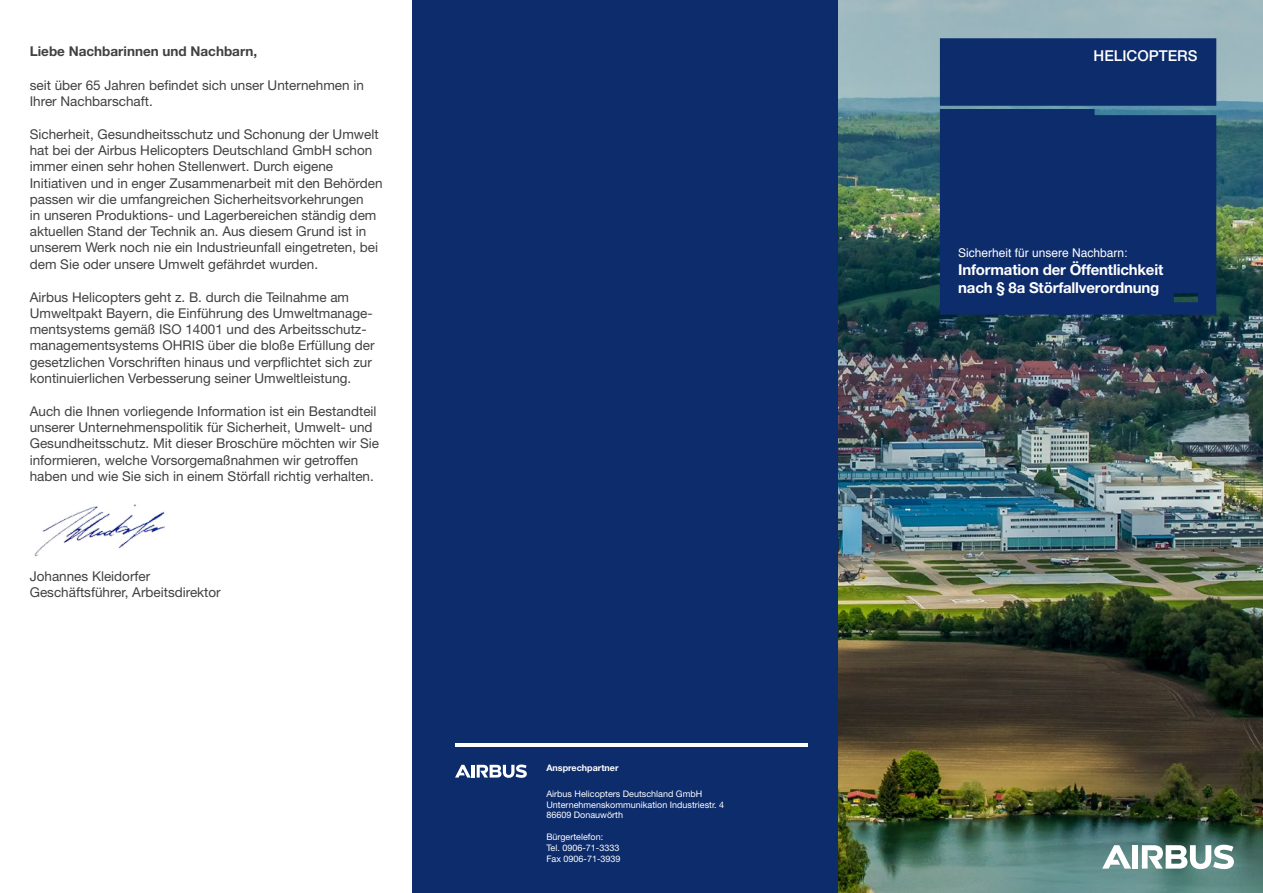
<style>
.page{position:relative;width:1263px;height:893px;background:#fff}
.page>*{position:absolute;margin:0;border:0;box-sizing:border-box;transform-origin:0 0}
.t1{font:700 15px/18px "Helvetica Neue LT Std";letter-spacing:-.015em;color:#fff}
.t2{font:500 15px "Helvetica Neue LT Std";color:#fff}
.t3{font:13.5px/16.2px "Helvetica Neue LT Std";color:#414042}
.t4{font:700 13.5px "Helvetica Neue LT Std";color:#414042}
.t5{font:12px "Helvetica";color:#fff}
.t6{font:9px/10.8px "Helvetica Neue LT Std";color:#fff}
.t7{font:700 9px "Helvetica Neue LT Std";color:#fff}
</style>
<div class="page">
<img style="left:837px;top:0;width:426px;height:893px">
<div style="left:412px;top:0;width:425px;height:893px;background:#0d2c6c"></div>
<div style="left:1132px;top:845px;width:6px;height:24px;background:#fff"></div>
<svg style="left:1102px;top:845px;width:29px;height:24px"></svg>
<svg style="left:1142px;top:845px;width:92px;height:24px"></svg>
<hr style="left:455px;top:743px;width:353px;height:3px;background:#fff">
<svg style="left:455px;top:764px;width:72px;height:14px"></svg>
<div style="left:940px;top:38px;width:276px;height:277px;background:#0d2c6c"></div>
<img style="left:34px;top:504px;width:131px;height:53px">
<p class="t4" style="left:30px;top:43px;width:229px">Liebe Nachbarinnen und Nachbarn,</p>
<p class="t3" style="left:30px;top:77px;width:336px">seit über 65 Jahren befindet sich unser Unternehmen in<br>Ihrer Nachbarschaft.</p>
<p class="t3" style="left:30px;top:126px;width:354px">Sicherheit, Gesundheitsschutz und Schonung der Umwelt hat bei der Airbus Helicopters Deutschland GmbH schon immer einen sehr hohen Stellenwert. Durch eigene Initiativen und in enger Zusammenarbeit mit den Behörden passen wir die umfangreichen Sicherheitsvorkehrungen<br>in unseren Produktions- und Lagerbereichen ständig dem aktuellen Stand der Technik an. Aus diesem Grund ist in unserem Werk noch nie ein Industrieunfall eingetreten, bei dem Sie oder unsere Umwelt gefährdet wurden.</p>
<p class="t3" style="left:30px;top:289px;width:346px">Airbus Helicopters geht z. B. durch die Teilnahme am Umweltpakt Bayern, die Einführung des Umweltmanage&shy;mentsystems gemäß ISO 14001 und des Arbeitsschutz&shy;managementsystems OHRIS über die bloße Erfüllung der gesetzlichen Vorschriften hinaus und verpflichtet sich zur kontinuierlichen Verbesserung seiner Umweltleistung.</p>
<p class="t3" style="left:30px;top:403px;width:351px">Auch die Ihnen vorliegende Information ist ein Bestandteil unserer Unternehmenspolitik für Sicherheit, Umwelt- und Gesundheitsschutz. Mit dieser Broschüre möchten wir Sie informieren, welche Vorsorgemaßnahmen wir getroffen haben und wie Sie sich in einem Störfall richtig verhalten.</p>
<p class="t3" style="left:30px;top:567px;width:193px">Johannes Kleidorfer<br>Geschäftsführer, Arbeitsdirektor</p>
<p class="t7" style="left:546px;top:762px;width:74px">Ansprechpartner</p>
<p class="t6" style="left:546px;top:788px;width:179px">Airbus Helicopters Deutschland GmbH<br>Unternehmenskommunikation Industriestr. 4<br>86609 Donauwörth</p>
<p class="t6" style="left:546px;top:831px;width:76px">Bürgertelefon:<br>Tel. 0906-71-3333<br>Fax 0906-71-3939</p>
<p class="t2" style="left:1093px;top:47px;width:105px">HELICOPTERS</p>
<p class="t5" style="left:958px;top:244px;width:171px">Sicherheit für unsere Nachbarn:</p>
<p class="t1" style="left:958px;top:261px;width:207px">Information der Öffentlichkeit nach § 8a Störfallverordnung</p>
</div>
